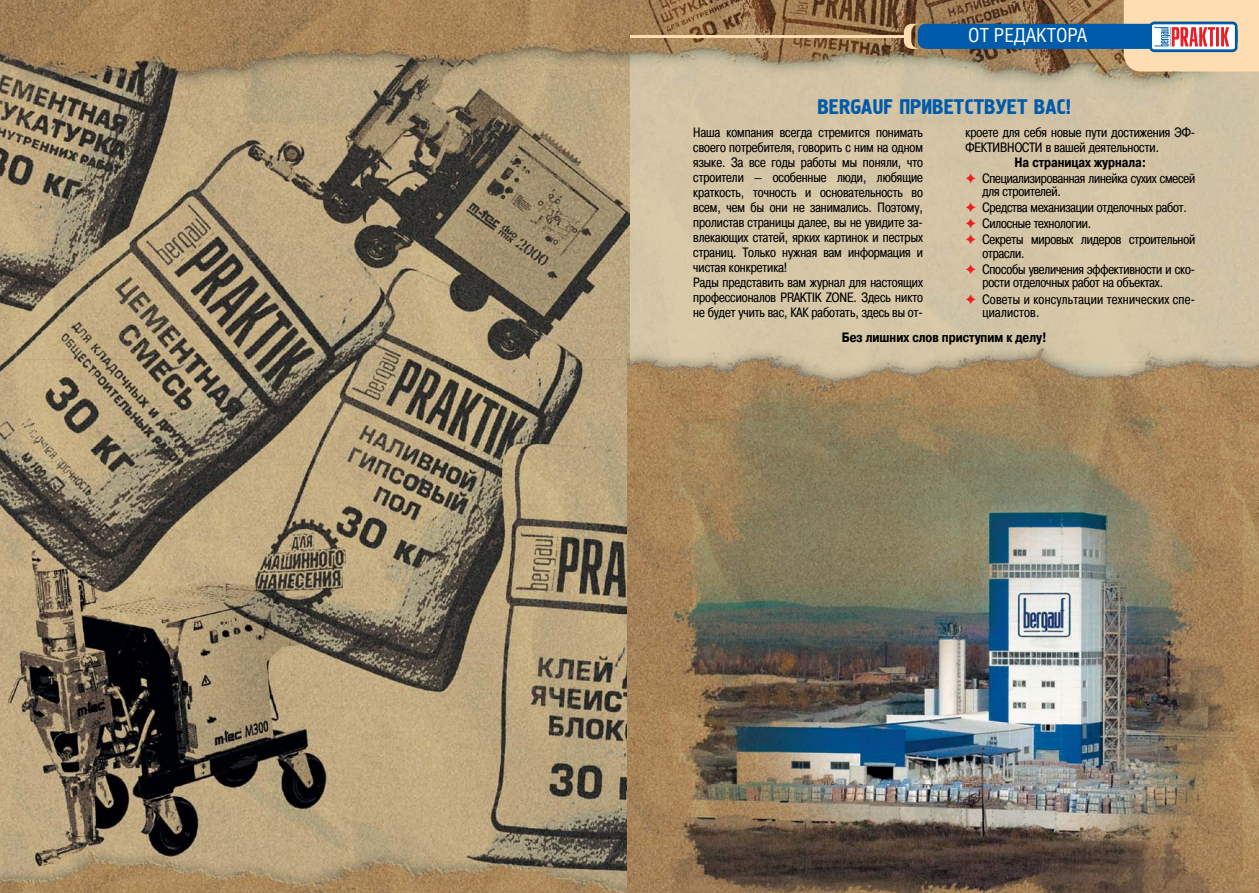
<style>
.page{position:relative;width:1259px;height:893px;background:#fff}
.page>*{position:absolute;margin:0;border:0;box-sizing:border-box;transform-origin:0 0}
.t1{font:21px "Hermes CTT";color:#005baa}
.t2{font:19.5px "Helios Cond C";color:#fff}
.t3{font:13.5px/15px "Pragmatica Cond C";color:#000}
.t4{font:13.5px/16px "Pragmatica Cond C";letter-spacing:.02em;color:#000}
.t5{font:700 13.5px "Pragmatica Cond C";color:#000}
.s1{font-weight:700}
.s2{font-family:"Dixieland Normal";color:#ed1d24}
</style>
<div class="page">
<img style="left:0;top:0;width:1259px;height:893px">
<svg style="left:904px;top:24px;width:15px;height:25px"></svg>
<hr style="left:630px;top:35px;width:280px;height:2px;background:#ffddb3">
<div style="left:917px;top:24px;width:320px;height:25px;background:#005baa;border-radius:9px"></div>
<svg style="left:1123px;top:0;width:136px;height:72px;background:#d6c0b0"></svg>
<img style="left:628px;top:340px;width:631px;height:553px">
<h2 class="t2" style="left:968px;top:24px;width:121px">ОТ РЕДАКТОРА</h2>
<h1 class="t1" style="left:817px;top:95px;width:255px">BERGAUF ПРИВЕТСТВУЕТ ВАС!</h1>
<p class="t3" style="left:693px;top:125px;width:231px">Наша компания всегда стремится понимать своего потребителя, говорить с ним на одном языке. За все годы работы мы поняли, что строители — особенные люди, любящие краткость, точность и основательность во всем, чем бы они не занимались. Поэтому, пролистав страницы далее, вы не увидите за&shy;влекающих статей, ярких картинок и пестрых страниц. Только нужная вам информация и чистая конкретика!<br>Рады представить вам журнал для настоящих профессионалов PRAKTIK ZONE. Здесь никто не будет учить вас, КАК работать, здесь вы от-</p>
<p class="t3" style="left:965px;top:125px;width:231px">кроете для себя новые пути достижения ЭФ-<br>ФЕКТИВНОСТИ в вашей деятельности.</p>
<p class="t3" style="left:965px;top:154px;width:231px;line-height:16px;text-align:center"><span class="s1">На страницах журнала:<br></span><span class="s2">)</span> Специализированная линейка сухих смесей</p>
<p class="t3" style="left:965px;top:184px;width:231px;line-height:16px;text-indent:17px">для строителей.<br><span class="s2">)</span> Средства механизации отделочных работ. <span class="s2">)</span> Силосные технологии.<br><span class="s2">)</span> Секреты мировых лидеров строительной</p>
<p class="t3" style="left:965px;top:245px;width:231px;line-height:16px;text-indent:17px">отрасли.<br><span class="s2">)</span> Способы увеличения эффективности и ско-</p>
<p class="t4" style="left:965px;top:275px;width:231px;text-indent:17px">рости отделочных работ на объектах.<br><span class="s2">)</span> Советы и консультации технических спе-</p>
<p class="t4" style="left:982px;top:304px;width:58px">циалистов.</p>
<p class="t5" style="left:842px;top:330px;width:206px">Без лишних слов приступим к делу!</p>
</div>
